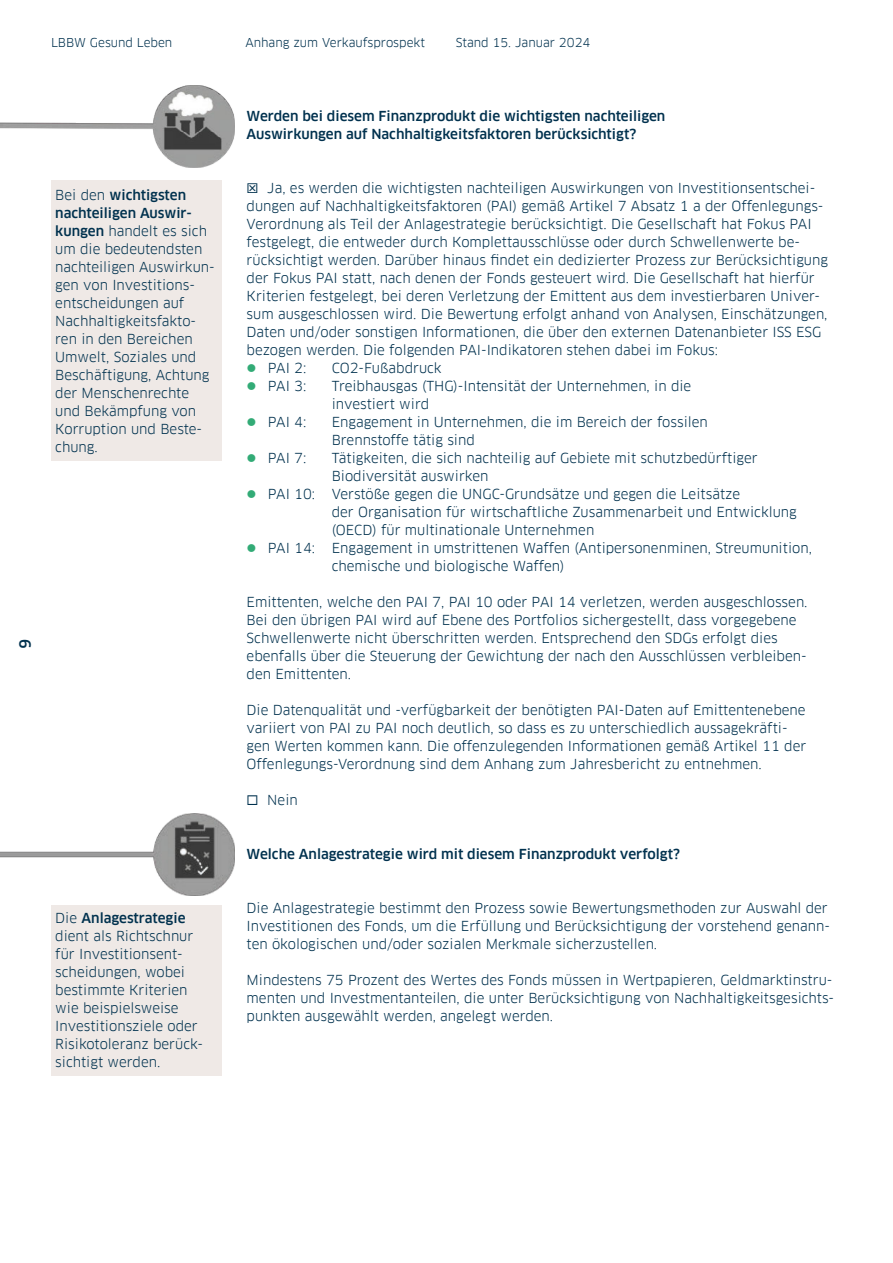
<style>
.page{position:relative;width:893px;height:1263px;background:#fff}
.page>*{position:absolute;margin:0;border:0;box-sizing:border-box;transform-origin:0 0}
.t1{font:500 15px "Clanfor LBBW";color:#00314e}
.t2{font:13.5px/18px "Clanfor LBBW";color:#00314e}
.t3{font:500 13.5px/18px "Clanfor LBBW";color:#00314e}
.t4{font:12px "Clanfor LBBW";color:#00314e}
.s1{font-weight:500}
.s2{color:#32ab76}
</style>
<div class="page">
<div style="left:51px;top:180px;width:170px;height:281px;background:#efe9e6"></div>
<img style="left:0;top:85px;width:234px;height:82px">
<div style="left:51px;top:905px;width:170px;height:170px;background:#efe9e6"></div>
<img style="left:0;top:814px;width:234px;height:81px">
<p class="t4" style="left:51px;top:36px;width:123px">LBBW Gesund Leben</p>
<p class="t4" style="left:245px;top:36px;width:181px">Anhang zum Verkaufsprospekt</p>
<p class="t4" style="left:456px;top:36px;width:136px">Stand 15. Januar 2024</p>
<p class="t2" style="left:55px;top:186px;width:161px">Bei den <span class="s1">wichtigsten nachteiligen Auswir&shy;kungen</span> handelt es sich um die bedeutendsten nachteiligen Auswirkun&shy;gen von Investitions&shy;entscheidungen auf<br>Nachhaltigkeitsfakto&shy;ren in den Bereichen<br>Umwelt, Soziales und<br>Beschäftigung, Achtung der Menschenrechte und Bekämpfung von<br>Korruption und Beste&shy;chung.</p>
<p class="t1" style="left:34px;top:639px;width:11px;rotate:90deg">6</p>
<p class="t2" style="left:55px;top:909px;width:149px">Die <span class="s1">Anlagestrategie </span>dient als Richtschnur für Investitionsent&shy;scheidungen, wobei bestimmte Kriterien wie beispielsweise<br>Investitionsziele oder<br>Risikotoleranz berück&shy;sichtigt werden.</p>
<p class="t3" style="left:247px;top:107px;width:420px">Werden bei diesem Finanzprodukt die wichtigsten nachteiligen<br>Auswirkungen auf Nachhaltigkeitsfaktoren berücksichtigt?</p>
<p class="t2" style="left:247px;top:179px;width:583px;text-indent:21px">Ja, es werden die wichtigsten nachteiligen Auswirkungen von Investitionsentschei&shy;dungen auf Nachhaltigkeitsfaktoren (PAI) gemäß Artikel 7 Absatz 1 a der Offenlegungs-Verordnung als Teil der Anlagestrategie berücksichtigt. Die Gesellschaft hat Fokus PAI festgelegt, die entweder durch Komplettausschlüsse oder durch Schwellenwerte be&shy;rücksichtigt werden. Darüber hinaus findet ein dedizierter Prozess zur Berücksichtigung der Fokus PAI statt, nach denen der Fonds gesteuert wird. Die Gesellschaft hat hierfür Kriterien festgelegt, bei deren Verletzung der Emittent aus dem investierbaren Univer&shy;sum ausgeschlossen wird. Die Bewertung erfolgt anhand von Analysen, Einschätzungen, Daten und/oder sonstigen Informationen, die über den externen Datenanbieter ISS ESG bezogen werden. Die folgenden PAI-Indikatoren stehen dabei im Fokus:</p>
<p class="t2" style="left:247px;top:359px;width:61px"><span class="s2">●</span> PAI 2:</p>
<p class="t2" style="left:332px;top:359px;width:111px">CO2-Fußabdruck</p>
<p class="t2" style="left:247px;top:377px;width:61px"><span class="s2">●</span> PAI 3:</p>
<p class="t2" style="left:332px;top:377px;width:361px">Treibhausgas (THG)-Intensität der Unternehmen, in die investiert wird</p>
<p class="t2" style="left:247px;top:413px;width:61px"><span class="s2">●</span> PAI 4:</p>
<p class="t2" style="left:332px;top:413px;width:378px">Engagement in Unternehmen, die im Bereich der fossilen<br>Brennstoffe tätig sind</p>
<p class="t2" style="left:247px;top:449px;width:61px"><span class="s2">●</span> PAI 7:</p>
<p class="t2" style="left:332px;top:449px;width:428px">Tätigkeiten, die sich nachteilig auf Gebiete mit schutzbedürftiger<br>Biodiversität auswirken</p>
<p class="t2" style="left:332px;top:485px;width:467px;text-indent:-85px"><span class="s2">●</span> PAI 10: Verstöße gegen die UNGC-Grundsätze und gegen die Leitsätze<br>der Organisation für wirtschaftliche Zusammenarbeit und Entwicklung (OECD) für multinationale Unternehmen</p>
<p class="t2" style="left:332px;top:539px;width:482px;text-indent:-85px"><span class="s2">●</span> PAI 14: Engagement in umstrittenen Waffen (Antipersonenminen, Streumunition, chemische und biologische Waffen)</p>
<p class="t2" style="left:247px;top:593px;width:562px">Emittenten, welche den PAI 7, PAI 10 oder PAI 14 verletzen, werden ausgeschlossen.<br>Bei den übrigen PAI wird auf Ebene des Portfolios sichergestellt, dass vorgegebene Schwellenwerte nicht überschritten werden. Entsprechend den SDGs erfolgt dies ebenfalls über die Steuerung der Gewichtung der nach den Ausschlüssen verbleiben&shy;den Emittenten.</p>
<p class="t2" style="left:247px;top:701px;width:561px">Die Datenqualität und -verfügbarkeit der benötigten PAI-Daten auf Emittentenebene variiert von PAI zu PAI noch deutlich, so dass es zu unterschiedlich aussagekräfti&shy;gen Werten kommen kann. Die offenzulegenden Informationen gemäß Artikel 11 der Offenlegungs-Verordnung sind dem Anhang zum Jahresbericht zu entnehmen.</p>
<p class="t2" style="left:247px;top:791px;width:53px">◻ Nein</p>
<p class="t3" style="left:247px;top:845px;width:435px">Welche Anlagestrategie wird mit diesem Finanzprodukt verfolgt?</p>
<p class="t2" style="left:247px;top:899px;width:585px">Die Anlagestrategie bestimmt den Prozess sowie Bewertungsmethoden zur Auswahl der<br>Investitionen des Fonds, um die Erfüllung und Berücksichtigung der vorstehend genann&shy;ten ökologischen und/oder sozialen Merkmale sicherzustellen.</p>
<p class="t2" style="left:247px;top:971px;width:589px">Mindestens 75 Prozent des Wertes des Fonds müssen in Wertpapieren, Geldmarktinstru&shy;menten und Investmentanteilen, die unter Berücksichtigung von Nachhaltigkeitsgesichts&shy;punkten ausgewählt werden, angelegt werden.</p>
</div>
